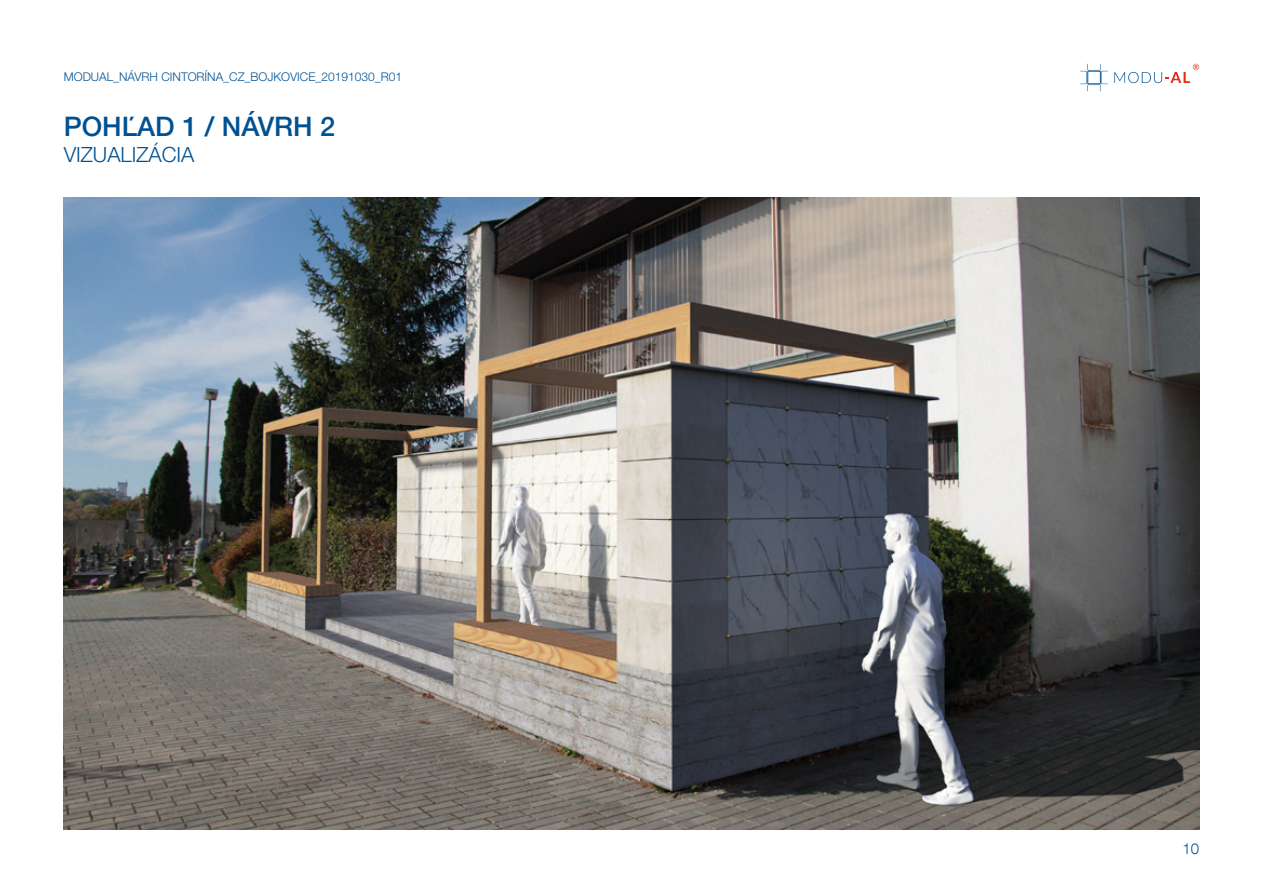
<style>
.page{position:relative;width:1263px;height:893px;background:#fff}
.page>*{position:absolute;margin:0;border:0;box-sizing:border-box;transform-origin:0 0}
.t1{font:500 27px "Helvetica Neue LT Pro";color:#005192}
.t2{font:300 21px "Helvetica Neue LT Pro";color:#005192}
.t3{font:300 15px "Helvetica Neue LT Com";color:#005192}
.t4{font:300 12px "Helvetica Neue LT Pro";color:#005192}
</style>
<div class="page">
<svg style="left:1114px;top:64px;width:85px;height:19px"></svg>
<svg style="left:1080px;top:64px;width:28px;height:27px"></svg>
<img style="left:64px;top:198px;width:1135px;height:631px">
<p class="t4" style="left:64px;top:69px;width:340px">MODUAL_NÁVRH CINTORÍNA_CZ_BOJKOVICE_20191030_R01</p>
<p class="t1" style="left:64px;top:110px;width:273px">POHĽAD 1 / NÁVRH 2</p>
<p class="t2" style="left:64px;top:142px;width:132px">VIZUALIZÁCIA</p>
<p class="t3" style="left:1182px;top:839px;width:18px">10</p>
</div>
